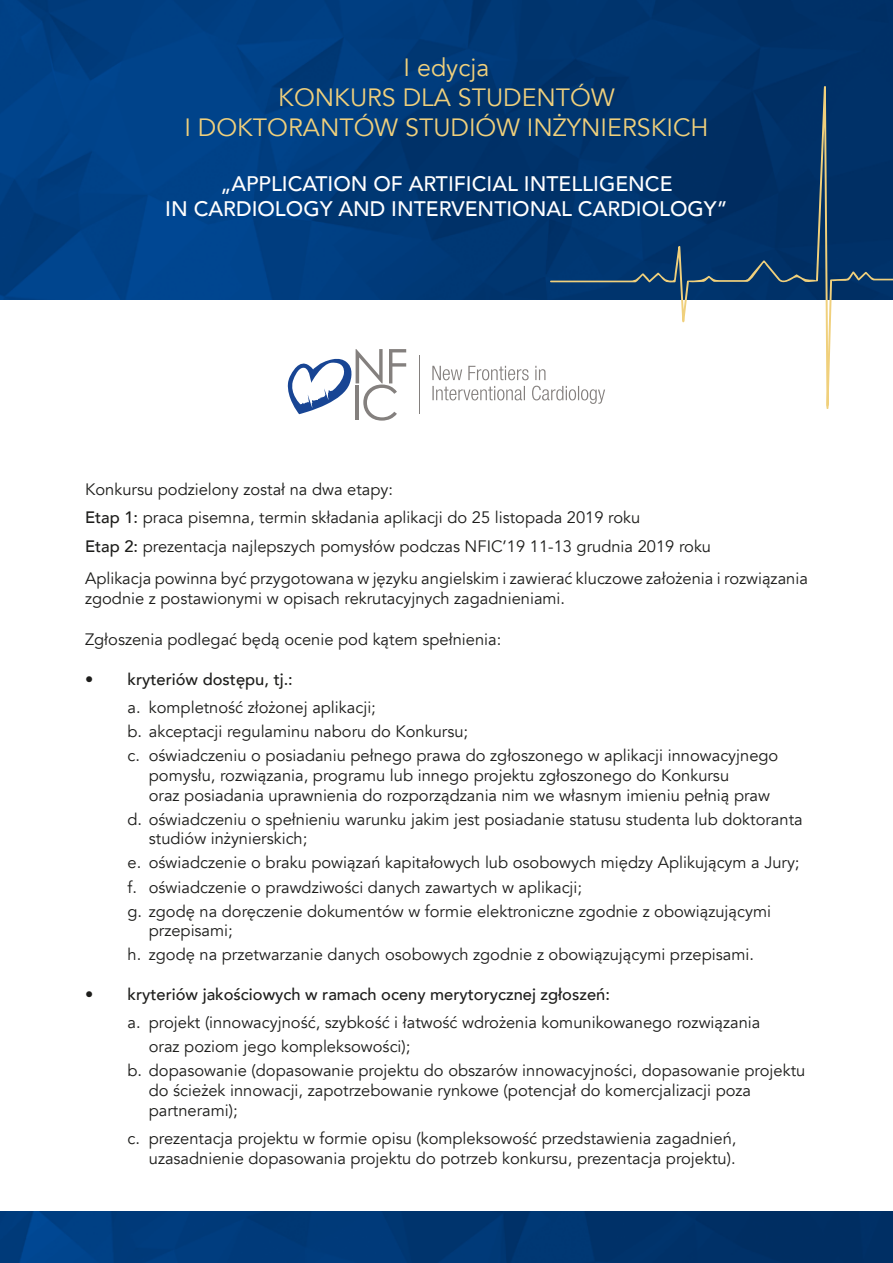
<style>
.page{position:relative;width:893px;height:1263px;background:#fff}
.page>*{position:absolute;margin:0;border:0;box-sizing:border-box;transform-origin:0 0}
.t1{font:24.9px/30px "Avenir";color:#f0d07c;text-align:center}
.t2{font:500 21px/25.2px "Avenir";color:#fff;text-align:center}
.t3{font:16.5px/19.8px "Avenir";color:#1d1d1b}
.s1{font-weight:500}
</style>
<div class="page">
<img style="left:0;top:1212px;width:893px;height:51px">
<img style="left:0;top:0;width:893px;height:300px">
<svg style="left:550px;top:86px;width:343px;height:323px;fill:#00366f"></svg>
<svg style="left:288px;top:349px;width:118px;height:72px"></svg>
<hr style="left:419px;top:356px;width:1px;height:58px;background:#84807e">
<svg style="left:432px;top:366px;width:173px;height:38px"></svg>
<h1 class="t1" style="left:184px;top:53px;width:526px">I edycja<br>KONKURS DLA STUDENTÓW<br>I DOKTORANTÓW STUDIÓW INŻYNIERSKICH</h1>
<p class="t2" style="left:165px;top:170px;width:564px">„APPLICATION OF ARTIFICIAL INTELLIGENCE<br>IN CARDIOLOGY AND INTERVENTIONAL CARDIOLOGY”</p>
<p class="t3" style="left:85px;top:475px;width:628px;line-height:28.3px">Konkursu podzielony został na dwa etapy:<br><span class="s1">Etap 1:</span> praca pisemna, termin składania aplikacji do 25 listopada 2019 roku<br><span class="s1">Etap 2:</span> prezentacja najlepszych pomysłów podczas NFIC’19 11-13 grudnia 2019 roku</p>
<p class="t3" style="left:85px;top:569px;width:724px">Aplikacja powinna być przygotowana w języku angielskim i zawierać kluczowe założenia i rozwiązania zgodnie z postawionymi w opisach rekrutacyjnych zagadnieniami.</p>
<p class="t3" style="left:85px;top:630px;width:418px">Zgłoszenia podlegać będą ocenie pod kątem spełnienia:</p>
<p class="t3" style="left:128px;top:665px;width:250px;line-height:28.3px;text-indent:-43px">• <span class="s1">kryteriów dostępu, tj.:<br></span>a. kompletność złożonej aplikacji;</p>
<p class="t3" style="left:128px;top:719px;width:652px;line-height:24px">b. akceptacji regulaminu naboru do Konkursu;<br>c. oświadczeniu o posiadaniu pełnego prawa do zgłoszonego w aplikacji innowacyjnego</p>
<p class="t3" style="left:149px;top:765px;width:623px">pomysłu, rozwiązania, programu lub innego projektu zgłoszonego do Konkursu<br>oraz posiadania uprawnienia do rozporządzania nim we własnym imieniu pełnią praw</p>
<p class="t3" style="left:149px;top:809px;width:655px;text-indent:-21px">d. oświadczeniu o spełnieniu warunku jakim jest posiadanie statusu studenta lub doktoranta studiów inżynierskich;</p>
<p class="t3" style="left:128px;top:851px;width:673px;line-height:24px">e. oświadczenie o braku powiązań kapitałowych lub osobowych między Aplikującym a Jury; f. oświadczenie o prawdziwości danych zawartych w aplikacji;<br>g. zgodę na doręczenie dokumentów w formie elektroniczne zgodnie z obowiązującymi</p>
<p class="t3" style="left:128px;top:919px;width:628px;line-height:24px;text-indent:21px">przepisami;<br>h. zgodę na przetwarzanie danych osobowych zgodnie z obowiązującymi przepisami.</p>
<p class="t3" style="left:128px;top:980px;width:634px;line-height:28.3px;text-indent:-43px">• <span class="s1">kryteriów jakościowych w ramach oceny merytorycznej zgłoszeń:<br></span>a. projekt (innowacyjność, szybkość i łatwość wdrożenia komunikowanego rozwiązania</p>
<p class="t3" style="left:128px;top:1035px;width:679px;line-height:24px;text-indent:21px">oraz poziom jego kompleksowości);<br>b. dopasowanie (dopasowanie projektu do obszarów innowacyjności, dopasowanie projektu</p>
<p class="t3" style="left:149px;top:1081px;width:604px">do ścieżek innowacji, zapotrzebowanie rynkowe (potencjał do komercjalizacji poza partnerami);</p>
<p class="t3" style="left:128px;top:1129px;width:610px;text-align:right">c. prezentacja projektu w formie opisu (kompleksowość przedstawienia zagadnień, uzasadnienie dopasowania projektu do potrzeb konkursu, prezentacja projektu).</p>
</div>
